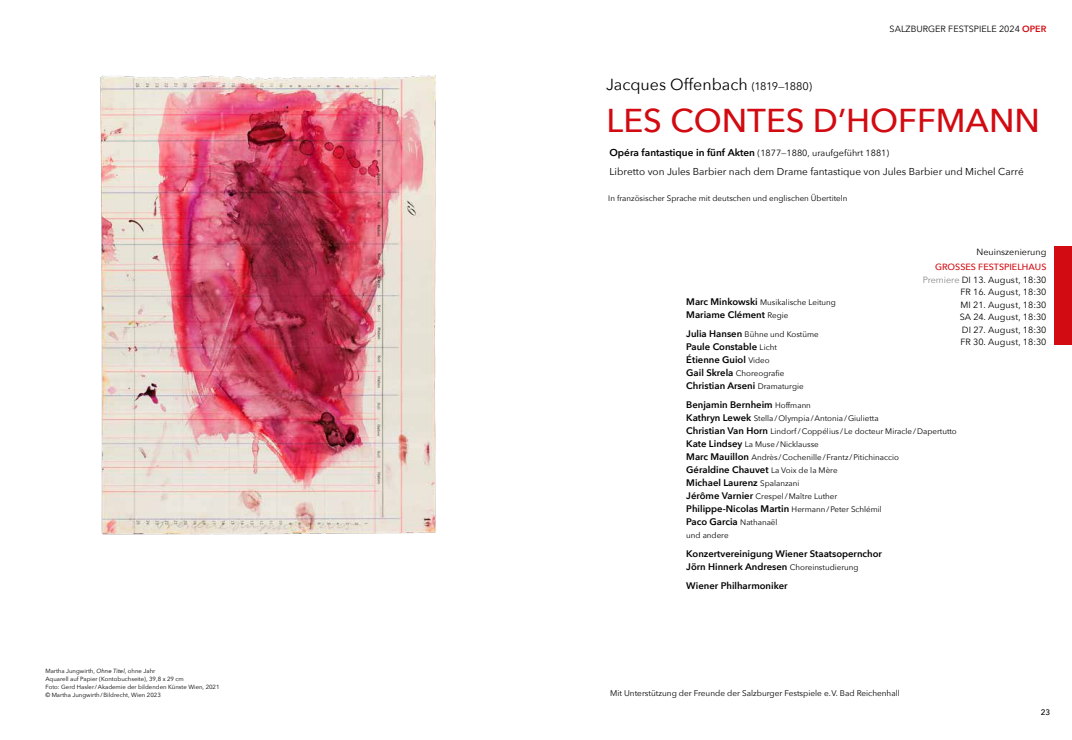
<style>
.page{position:relative;width:1072px;height:740px;background:#fff}
.page>*{position:absolute;margin:0;border:0;box-sizing:border-box;transform-origin:0 0}
.t1{font:500 33px "Avenir Next";color:#d20a11}
.t2{font:16px "Avenir Next";color:#000}
.t3{font:10px "Avenir Next";color:#000}
.t4{font:600 9.5px/13px "Avenir Next";color:#000}
.t5{font:9px/12.4px "Avenir Next";color:#000;text-align:right}
.t6{font:8.2px "Avenir Next";color:#000}
.t7{font:8px/13px "Avenir Next";color:#000}
.t8{font:500 8px "Avenir Next";color:#000}
.t9{font:6px/8.3px "Avenir Next";color:#000}
.s1{font-style:italic}
.s2{font-weight:600;color:#d20a11}
.s3{font-size:11px}
.s4{font-weight:600;font-size:10px}
.s5{font-weight:500;color:#d20a11}
.s6{color:#878787}
.s7{font-weight:600;font-size:9.5px}
.s8{font-weight:400;font-size:8px}
</style>
<div class="page">
<div style="left:1054px;top:246px;width:17px;height:99px;background:#d20a11"></div>
<img style="left:100px;top:75px;width:336px;height:460px">
<p class="t9" style="left:45px;top:666px;width:176px">Martha Jungwirth, <span class="s1">Ohne Titel</span>, ohne Jahr<br>Aquarell auf Papier (Kontobuchseite), 39,8 x 29 cm<br>Foto: Gerd Hasler/Akademie der bildenden Künste Wien, 2021 © Martha Jungwirth/Bildrecht, Wien 2023</p>
<p class="t5" style="left:889px;top:22px;width:158px">SALZBURGER FESTSPIELE 2024 <span class="s2">OPER</span></p>
<h2 class="t2" style="left:606px;top:71px;width:207px">Jacques Offenbach <span class="s3">(1819—1880)</span></h2>
<h1 class="t1" style="left:606px;top:92px;width:435px">LES CONTES D’HOFFMANN</h1>
<p class="t5" style="left:609px;top:146px;width:281px"><span class="s4">Opéra fantastique in fünf Akten</span> (1877—1880, uraufgeführt 1881)</p>
<p class="t3" style="left:609px;top:163px;width:416px">Libretto von Jules Barbier nach dem Drame fantastique von Jules Barbier und Michel Carré</p>
<p class="t7" style="left:608px;top:191px;width:241px">In französischer Sprache mit deutschen und englischen Übertiteln</p>
<p class="t5" style="left:976px;top:245px;width:71px">Neuinszenierung</p>
<p class="t5" style="left:923px;top:261px;width:125px"><span class="s5">GROSSES FESTSPIELHAUS<br></span><span class="s6">Premiere</span> DI 13. August, 18:30<br>FR 16. August, 18:30<br>MI 21. August, 18:30<br>SA 24. August, 18:30<br>DI 27. August, 18:30<br>FR 30. August, 18:30</p>
<p class="t7" style="left:686px;top:295px;width:151px"><span class="s7">Marc Minkowski</span> Musikalische Leitung</p>
<p class="t4" style="left:686px;top:308px;width:104px">Mariame Clément <span class="s8">Regie</span></p>
<p class="t7" style="left:686px;top:327px;width:134px"><span class="s7">Julia Hansen</span> Bühne und Kostüme</p>
<p class="t4" style="left:686px;top:340px;width:92px">Paule Constable <span class="s8">Licht<br></span>Étienne Guiol <span class="s8">Video</span></p>
<p class="t7" style="left:686px;top:366px;width:100px"><span class="s7">Gail Skrela</span> Choreografie</p>
<p class="t4" style="left:686px;top:376px;width:126px;line-height:19px">Christian Arseni <span class="s8">Dramaturgie<br></span>Benjamin Bernheim <span class="s8">Hoffmann</span></p>
<p class="t7" style="left:686px;top:411px;width:272px"><span class="s7">Kathryn Lewek</span> Stella/Olympia/Antonia/Giulietta<br><span class="s7">Christian Van Horn</span> Lindorf/Coppélius /Le docteur Miracle/Dapertutto <span class="s7">Kate Lindsey</span> La Muse/Nicklausse<br><span class="s7">Marc Mauillon</span> Andrès /Cochenille/Frantz /Pitichinaccio</p>
<p class="t4" style="left:686px;top:463px;width:153px">Géraldine Chauvet <span class="s8">La Voix de la Mère<br></span>Michael Laurenz <span class="s8">Spalanzani</span></p>
<p class="t7" style="left:686px;top:489px;width:152px"><span class="s7">Jérôme Varnier</span> Crespel/Maître Luther</p>
<p class="t4" style="left:686px;top:502px;width:197px">Philippe-Nicolas Martin <span class="s8">Hermann/Peter Schlémil<br></span>Paco Garcia <span class="s8">Nathanaël</span></p>
<p class="t7" style="left:686px;top:528px;width:44px">und andere</p>
<p class="t4" style="left:686px;top:547px;width:197px">Konzertvereinigung Wiener Staatsopernchor<br>Jörn Hinnerk Andresen <span class="s8">Choreinstudierung</span></p>
<p class="t4" style="left:686px;top:579px;width:103px">Wiener Philharmoniker</p>
<p class="t6" style="left:610px;top:686px;width:291px">Mit Unterstützung der Freunde der Salzburger Festspiele e.V. Bad Reichenhall</p>
<p class="t8" style="left:1040px;top:705px;width:11px">23</p>
</div>
